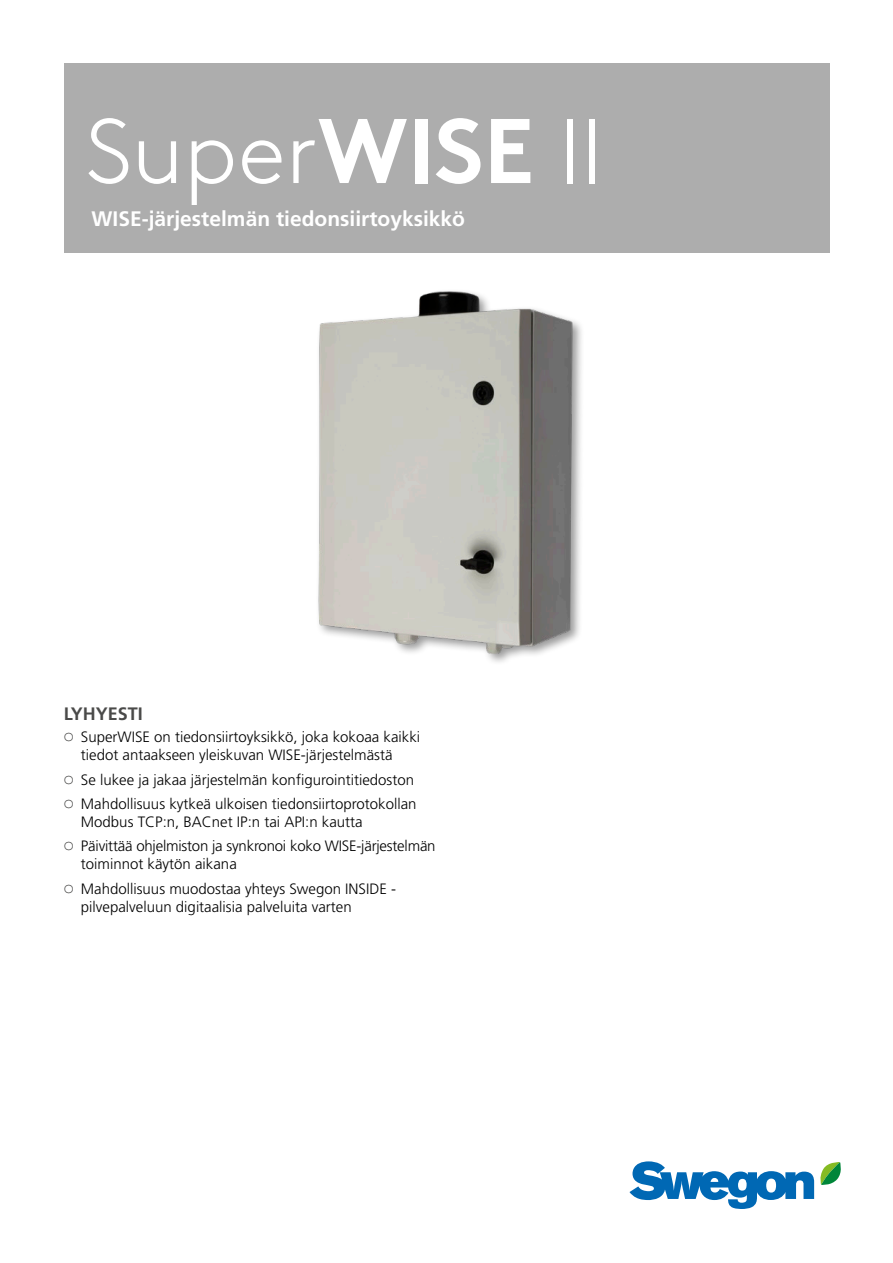
<style>
.page{position:relative;width:893px;height:1263px;background:#fff}
.page>*{position:absolute;margin:0;border:0;box-sizing:border-box;transform-origin:0 0}
.t1{font:300 91.5px "Swegon Brown";color:#fff}
.t2{font:700 21px "Frutiger LT Pro";color:#fff}
.t3{font:700 18px "Frutiger LT Pro";color:#4a4a49}
.t4{font:300 15px/18px "Frutiger LT Pro";color:#000}
.s1{font-weight:700}
.s2{font-family:"Nimbus Rom D";font-weight:400;color:#4a4a49}
</style>
<div class="page">
<div style="left:64px;top:64px;width:765px;height:189px;background:#adadad"></div>
<img style="left:318px;top:291px;width:264px;height:371px">
<svg style="left:629px;top:1161px;width:212px;height:48px"></svg>
<h1 class="t1" style="left:85px;top:84px;width:519px">Super<span class="s1">WISE</span> II</h1>
<h2 class="t2" style="left:92px;top:206px;width:375px">WISE-järjestelmän tiedonsiirtoyksikkö</h2>
<p class="t3" style="left:64px;top:703px;width:81px">LYHYESTI</p>
<p class="t4" style="left:81px;top:728px;width:341px;text-indent:-17px"><span class="s2">○</span> SuperWISE on tiedonsiirtoyksikkö, joka kokoaa kaikki tiedot antaakseen yleiskuvan WISE-järjestelmästä</p>
<p class="t4" style="left:64px;top:770px;width:352px"><span class="s2">○</span> Se lukee ja jakaa järjestelmän konfigurointitiedoston</p>
<p class="t4" style="left:81px;top:795px;width:337px;text-indent:-17px"><span class="s2">○</span> Mahdollisuus kytkeä ulkoisen tiedonsiirtoprotokollan<br>Modbus TCP:n, BACnet IP:n tai API:n kautta</p>
<p class="t4" style="left:81px;top:837px;width:356px;text-indent:-17px"><span class="s2">○</span> Päivittää ohjelmiston ja synkronoi koko WISE-järjestelmän toiminnot käytön aikana</p>
<p class="t4" style="left:81px;top:879px;width:317px;text-indent:-17px"><span class="s2">○</span> Mahdollisuus muodostaa yhteys Swegon INSIDE - pilvepalveluun digitaalisia palveluita varten</p>
</div>
